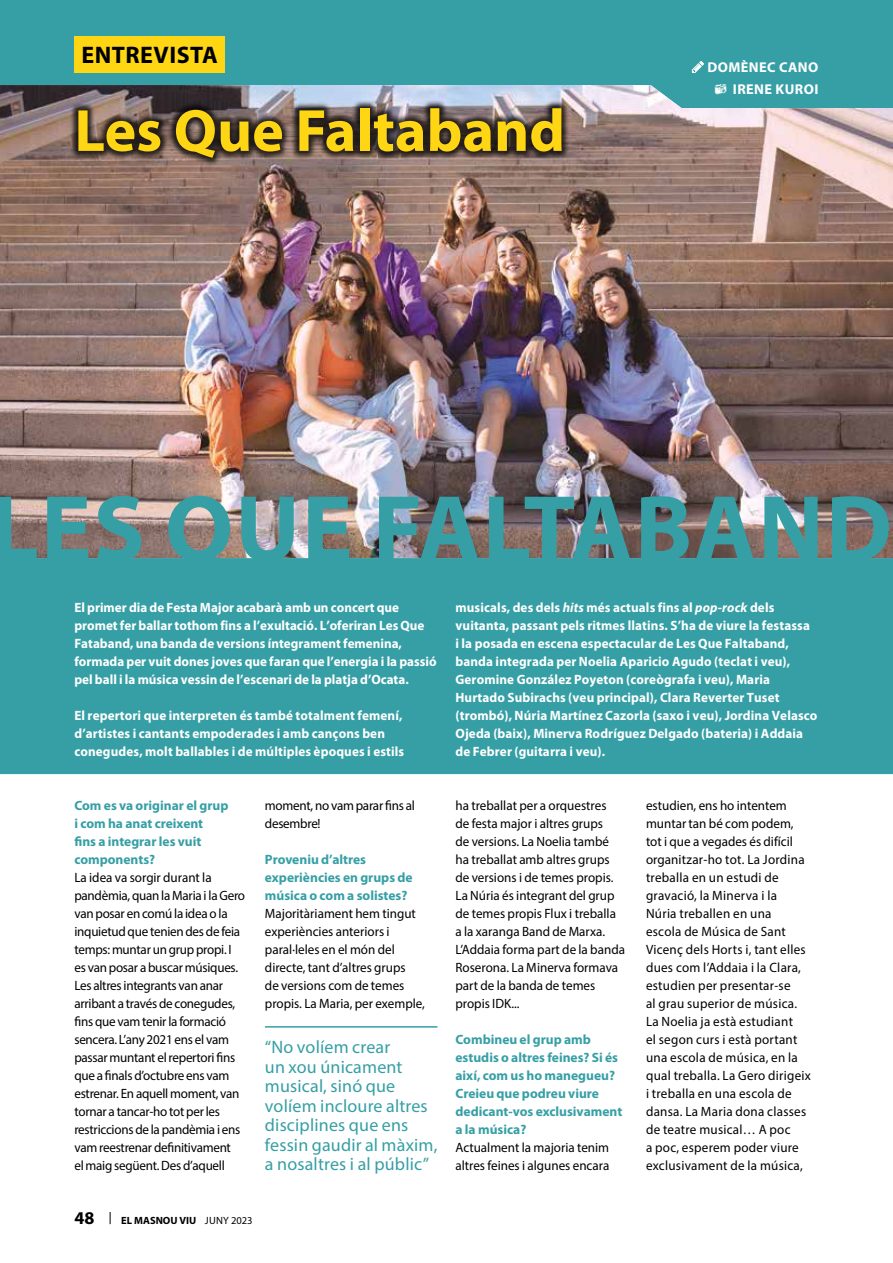
<style>
.page{position:relative;width:893px;height:1263px;background:#fff}
.page>*{position:absolute;margin:0;border:0;box-sizing:border-box;transform-origin:0 0}
.t1{font:700 95.1px "Myriad Pro";letter-spacing:.02em;color:#369fa5}
.t2{font:700 60px "Myriad Pro";color:#ffd613}
.t3{font:700 24px "Myriad Pro";letter-spacing:.02em;color:#000}
.t4{font:18px/19.5px "Myriad Pro";letter-spacing:.01em;color:#369fa5}
.t5{font:700 18px "Myriad Pro";color:#000}
.t6{font:700 14.25px/21.6px "Myriad Pro";letter-spacing:.03em;color:#fff;text-align:right}
.t7{font:700 13.5px/18px "Myriad Pro";letter-spacing:.01em;color:#fff}
.t8{font:13.5px/18px "Myriad Pro";letter-spacing:.02em;color:#000}
.t9{font:13.5px/18px "Myriad Pro";letter-spacing:-.02em;color:#000}
.t10{font:13.5px/18px "Myriad Pro";color:#000}
.t11{font:700 13.5px/18px "Myriad Pro";color:#369fa5}
.t12{font:700 10.5px "Myriad Pro";color:#000}
.s1{font-weight:400}
.s2{font-style:italic}
</style>
<div class="page">
<div style="left:0;top:0;width:893px;height:774px;background:#369fa5"></div>
<img style="left:0;top:85px;width:893px;height:473px">
<div style="left:69px;top:100px;width:501px;height:67px;background:#000;opacity:.75"></div>
<div style="left:74px;top:36px;width:151px;height:36px;background:#ffd613"></div>
<hr style="left:265px;top:1026px;width:172px;height:1px;background:#369fa5">
<svg style="left:692px;top:61px;width:12px;height:12px"></svg>
<svg style="left:110px;top:1212px;width:1px;height:12px"></svg>
<svg style="left:715px;top:83px;width:11px;height:11px"></svg>
<h3 class="t3" style="left:81px;top:42px;width:138px">ENTREVISTA</h3>
<h2 class="t2" style="left:74px;top:97px;width:492px">Les Que Faltaband</h2>
<p class="t6" style="left:707px;top:57px;width:113px">DOMÈNEC CANO<br>IRENE KUROI</p>
<h1 class="t1" style="left:-10px;top:476px;width:903px">LES QUE FALTABAND</h1>
<p class="t7" style="left:74px;top:599px;width:364px">El primer dia de Festa Major acabarà amb un concert que promet fer ballar tothom fins a l’exultació. L’oferiran Les Que Fataband, una banda de versions íntegrament femenina, formada per vuit dones joves que faran que l’energia i la passió pel ball i la música vessin de l’escenari de la platja d’Ocata.</p>
<p class="t7" style="left:74px;top:707px;width:331px">El repertori que interpreten és també totalment femení, d’artistes i cantants empoderades i amb cançons ben conegudes, molt ballables i de múltiples èpoques i estils</p>
<p class="t11" style="left:74px;top:797px;width:156px">Com es va originar el grup i com ha anat creixent<br>fins a integrar les vuit components?</p>
<p class="t9" style="left:74px;top:868px;width:172px">La idea va sorgir durant la pandèmia, quan la Maria i la Gero van posar en comú la idea o la inquietud que tenien des de feia temps: muntar un grup propi. I es van posar a buscar músiques.<br>Les altres integrants van anar arribant a través de conegudes, fins que vam tenir la formació sencera. L’any 2021 ens el vam passar muntant el repertori fins que a finals d’octubre ens vam estrenar. En aquell moment, van tornar a tancar-ho tot per les restriccions de la pandèmia i ens vam reestrenar definitivament<br>el maig següent. Des d’aquell</p>
<p class="t9" style="left:265px;top:796px;width:151px">moment, no vam parar fins al desembre!</p>
<p class="t11" style="left:265px;top:851px;width:149px">Proveniu d’altres experiències en grups de música o com a solistes?</p>
<p class="t10" style="left:265px;top:904px;width:162px">Majoritàriament hem tingut experiències anteriors i paral·leles en el món del directe, tant d’altres grups<br>de versions com de temes propis. La Maria, per exemple,</p>
<h3 class="t4" style="left:265px;top:1037px;width:174px">“No volíem crear<br>un xou únicament musical, sinó que volíem incloure altres disciplines que ens fessin gaudir al màxim, a nosaltres i al públic”</h3>
<h3 class="t5" style="left:74px;top:1207px;width:21px">48</h3>
<p class="t12" style="left:121px;top:1215px;width:133px">EL MASNOU VIU <span class="s1">JUNY 2023</span></p>
<p class="t7" style="left:455px;top:599px;width:363px">musicals, des dels <span class="s2">hits</span> més actuals fins al <span class="s2">pop-rock</span> dels vuitanta, passant pels ritmes llatins. S’ha de viure la festassa<br>i la posada en escena espectacular de Les Que Faltaband, banda integrada per Noelia Aparicio Agudo (teclat i veu), Geromine González Poyeton (coreògrafa i veu), Maria Hurtado Subirachs (veu principal), Clara Reverter Tuset (trombó), Núria Martínez Cazorla (saxo i veu), Jordina Velasco Ojeda (baix), Minerva Rodríguez Delgado (bateria) i Addaia de Febrer (guitarra i veu).</p>
<p class="t10" style="left:455px;top:796px;width:171px">ha treballat per a orquestres<br>de festa major i altres grups<br>de versions. La Noelia també ha treballat amb altres grups de versions i de temes propis.<br>La Núria és integrant del grup de temes propis Flux i treballa a la xaranga Band de Marxa.<br>L’Addaia forma part de la banda<br>Roserona. La Minerva formava part de la banda de temes propis IDK...</p>
<p class="t11" style="left:455px;top:1031px;width:168px">Combineu el grup amb estudis o altres feines? Si és així, com us ho manegueu?<br>Creieu que podreu viure dedicant-vos exclusivament a la música?</p>
<p class="t10" style="left:455px;top:1138px;width:155px">Actualment la majoria tenim altres feines i algunes encara</p>
<p class="t8" style="left:646px;top:796px;width:166px">estudien, ens ho intentem muntar tan bé com podem, tot i que a vegades és difícil organitzar-ho tot. La Jordina treballa en un estudi de gravació, la Minerva i la<br>Núria treballen en una<br>escola de Música de Sant<br>Vicenç dels Horts i, tant elles dues com l’Addaia i la Clara, estudien per presentar-se<br>al grau superior de música.<br>La Noelia ja està estudiant<br>el segon curs i està portant una escola de música, en la qual treballa. La Gero dirigeix i treballa en una escola de dansa. La Maria dona classes de teatre musical… A poc<br>a poc, esperem poder viure exclusivament de la música,</p>
</div>
